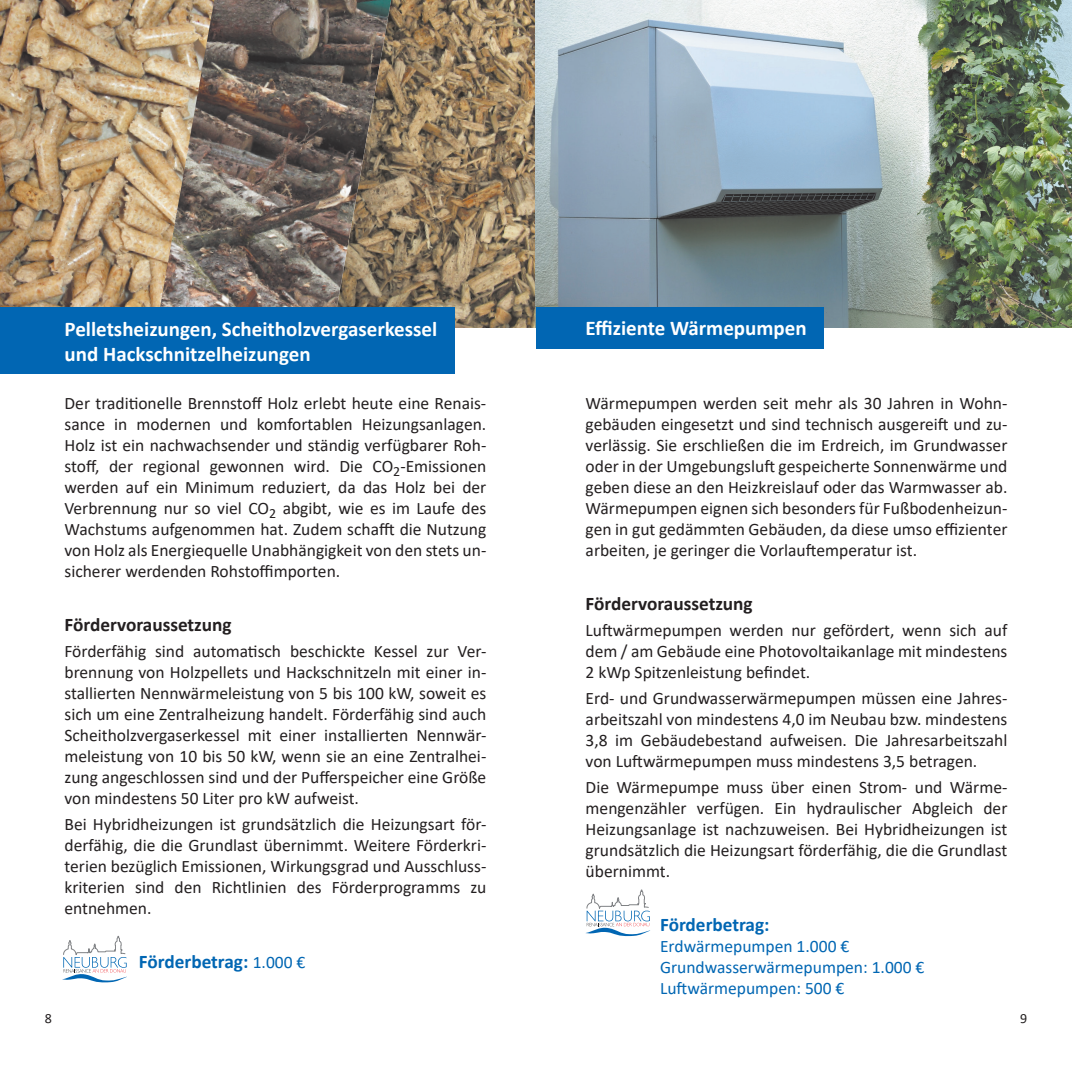
<style>
.page{position:relative;width:1072px;height:1072px;background:#fff}
.page>*{position:absolute;margin:0;border:0;box-sizing:border-box;transform-origin:0 0}
.t1{font:700 21px/25.2px "Calibri";color:#fff}
.t2{font:700 19.25px "Calibri";color:#231f20}
.t3{font:700 19.25px "Calibri";color:#0166b3}
.t4{font:17.5px/21px "Calibri";color:#231f20;text-align:justify}
.t5{font:17.5px/21px "Calibri";color:#0166b3}
.t6{font:14px "Calibri";color:#231f20}
.s1{font-weight:400;font-size:17.5px}
</style>
<div class="page">
<img style="left:0;top:0;width:154px;height:308px">
<img style="left:154px;top:0;width:176px;height:308px">
<img style="left:330px;top:0;width:206px;height:328px">
<img style="left:536px;top:0;width:535px;height:328px">
<div style="left:0;top:308px;width:454px;height:66px;background:#0166b3"></div>
<div style="left:536px;top:308px;width:287px;height:41px;background:#0166b3"></div>
<svg style="left:62px;top:935px;width:65px;height:48px"></svg>
<svg style="left:585px;top:889px;width:65px;height:48px"></svg>
<p class="t1" style="left:64px;top:316px;width:374px">Pelletsheizungen, Scheitholzvergaserkessel und Hackschnitzelheizungen</p>
<p class="t1" style="left:585px;top:315px;width:223px">Effiziente Wärmepumpen</p>
<p class="t4" style="left:64px;top:392px;width:423px">Der traditionelle Brennstoff Holz erlebt heute eine Renais&shy;sance in modernen und komfortablen Heizungsanlagen.<br>Holz ist ein nachwachsender und ständig verfügbarer Roh&shy;stoff, der regional gewonnen wird. Die CO<sub>2</sub>-Emissionen werden auf ein Minimum reduziert, da das Holz bei der Verbrennung nur so viel CO<sub>2</sub> abgibt, wie es im Laufe des Wachstums aufgenommen hat. Zudem schafft die Nutzung von Holz als Energiequelle Unabhängigkeit von den stets un&shy;sicherer werdenden Rohstoffimporten.</p>
<p class="t2" style="left:64px;top:611px;width:169px">Fördervoraussetzung</p>
<p class="t4" style="left:64px;top:640px;width:423px">Förderfähig sind automatisch beschickte Kessel zur Ver&shy;brennung von Holzpellets und Hackschnitzeln mit einer in&shy;stallierten Nennwärmeleistung von 5 bis 100 kW, soweit es sich um eine Zentralheizung handelt. Förderfähig sind auch Scheitholzvergaserkessel mit einer installierten Nennwär&shy;meleistung von 10 bis 50 kW, wenn sie an eine Zentralhei&shy;zung angeschlossen sind und der Pufferspeicher eine Größe von mindestens 50 Liter pro kW aufweist.</p>
<p class="t4" style="left:64px;top:813px;width:423px">Bei Hybridheizungen ist grundsätzlich die Heizungsart för&shy;derfähig, die die Grundlast übernimmt. Weitere Förderkri&shy;terien bezüglich Emissionen, Wirkungsgrad und Ausschluss&shy;kriterien sind den Richtlinien des Förderprogramms zu entnehmen.</p>
<p class="t3" style="left:139px;top:948px;width:168px">Förderbetrag: <span class="s1">1.000 €</span></p>
<p class="t4" style="left:585px;top:392px;width:423px">Wärmepumpen werden seit mehr als 30 Jahren in Wohn&shy;gebäuden eingesetzt und sind technisch ausgereift und zu&shy;verlässig. Sie erschließen die im Erdreich, im Grundwasser oder in der Umgebungsluft gespeicherte Sonnenwärme und geben diese an den Heizkreislauf oder das Warmwasser ab.<br>Wärmepumpen eignen sich besonders für Fußbodenheizun&shy;gen in gut gedämmten Gebäuden, da diese umso effizienter arbeiten, je geringer die Vorlauftemperatur ist.</p>
<p class="t2" style="left:585px;top:590px;width:169px">Fördervoraussetzung</p>
<p class="t4" style="left:585px;top:619px;width:423px">Luftwärmepumpen werden nur gefördert, wenn sich auf dem / am Gebäude eine Photovoltaikanlage mit mindestens 2 kWp Spitzenleistung befindet.</p>
<p class="t4" style="left:585px;top:687px;width:423px">Erd- und Grundwasserwärmepumpen müssen eine Jahres&shy;arbeitszahl von mindestens 4,0 im Neubau bzw. mindestens 3,8 im Gebäudebestand aufweisen. Die Jahresarbeitszahl von Luftwärmepumpen muss mindestens 3,5 betragen.</p>
<p class="t4" style="left:585px;top:776px;width:423px">Die Wärmepumpe muss über einen Strom- und Wärme&shy;mengenzähler verfügen. Ein hydraulischer Abgleich der Heizungsanlage ist nachzuweisen. Bei Hybridheizungen ist grundsätzlich die Heizungsart förderfähig, die die Grundlast übernimmt.</p>
<p class="t3" style="left:660px;top:911px;width:111px">Förderbetrag:</p>
<p class="t5" style="left:660px;top:935px;width:266px">Erdwärmepumpen 1.000 €<br>Grundwasserwärmepumpen: 1.000 €<br>Luftwärmepumpen: 500 €</p>
<p class="t6" style="left:45px;top:1008px;width:9px">8</p>
<p class="t6" style="left:1020px;top:1008px;width:9px">9</p>
</div>
